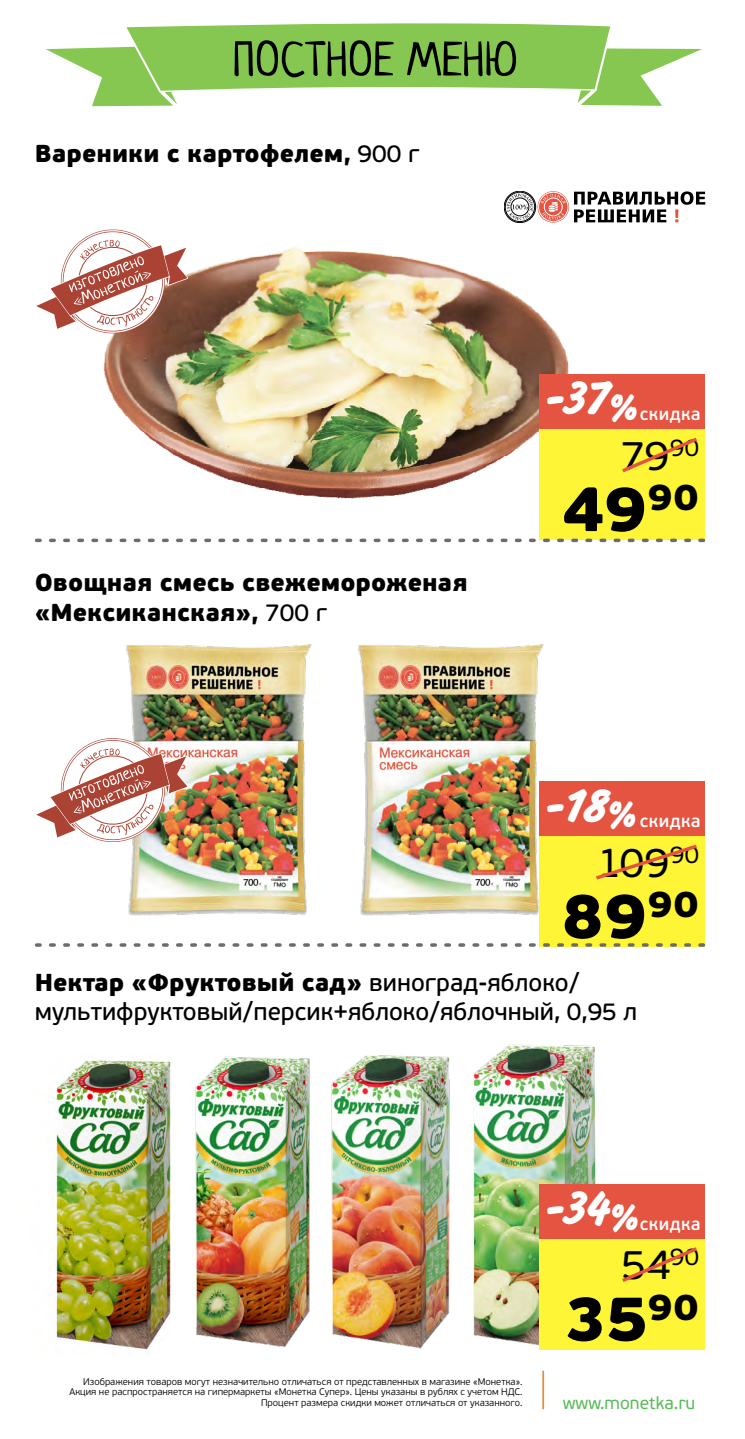
<style>
.page{position:relative;width:745px;height:1439px;background:#fff}
.page>*{position:absolute;margin:0;border:0;box-sizing:border-box;transform-origin:0 0}
.t1{font:900 63.7px "PF Beau Sans Pro";color:#000}
.t2{font:700 47.25px "Inform C";color:#fff}
.t3{font:41.3px "PF Beau Sans Pro";color:#000}
.t4{font:900 24.5px/29.4px "PF Beau Sans Pro";color:#000}
.t5{font:24.5px "PF Beau Sans Pro Bbook";color:#000}
.t6{font:600 17.68px "PF Beau Sans Pro";letter-spacing:.02em;color:#fff}
.t7{font:17.5px "PF Beau Sans Pro";color:#57ba57}
.t8{font:300 9.62px/10.5px "PF Beau Sans Pro";color:#000;text-align:right}
.s1{font-family:"PF Beau Sans Pro Bbook";font-weight:400}
</style>
<div class="page">
<hr style="left:542px;top:1370px;width:1px;height:39px;background:#e88a40">
<hr style="left:0;top:0;width:1px;height:47px;background:#e88a40">
<img style="left:126px;top:644px;width:186px;height:272px">
<img style="left:358px;top:644px;width:186px;height:272px">
<img style="left:103px;top:246px;width:466px;height:253px">
<img style="left:170px;top:1056px;width:127px;height:291px">
<img style="left:480px;top:1044px;width:146px;height:306px">
<img style="left:297px;top:1055px;width:183px;height:294px">
<img style="left:55px;top:1059px;width:115px;height:291px">
<div style="left:539px;top:374px;width:165px;height:166px;background:#fdf535"></div>
<div style="left:539px;top:374px;width:165px;height:55px;background:#e55341"></div>
<svg style="left:622px;top:437px;width:75px;height:36px"></svg>
<div style="left:539px;top:781px;width:165px;height:166px;background:#fdf535"></div>
<div style="left:539px;top:781px;width:165px;height:55px;background:#e55341"></div>
<svg style="left:596px;top:844px;width:101px;height:36px"></svg>
<div style="left:539px;top:1184px;width:165px;height:165px;background:#fdf535"></div>
<div style="left:539px;top:1184px;width:165px;height:54px;background:#e55341"></div>
<svg style="left:622px;top:1247px;width:75px;height:35px"></svg>
<svg style="left:36px;top:538px;width:667px;height:4px"></svg>
<svg style="left:36px;top:943px;width:667px;height:4px"></svg>
<svg style="left:46px;top:23px;width:656px;height:84px"></svg>
<img style="left:36px;top:737px;width:153px;height:106px">
<svg style="left:36px;top:229px;width:153px;height:105px"></svg>
<svg style="left:574px;top:191px;width:130px;height:31px"></svg>
<div style="left:503px;top:191px;width:32px;height:32px;border:1px solid #000;border-radius:50%"></div>
<div style="left:504px;top:192px;width:30px;height:30px;border:1px solid #000;border-radius:50%"></div>
<svg style="left:506px;top:194px;width:27px;height:26px"></svg>
<svg style="left:537px;top:191px;width:31px;height:32px"></svg>
<div style="left:538px;top:192px;width:30px;height:30px;border:1px solid #fff;border-radius:50%"></div>
<svg style="left:540px;top:194px;width:25px;height:26px"></svg>
<h3 class="t4" style="left:35px;top:139px;width:386px">Вареники с картофелем, <span class="s1">900 г</span></h3>
<h3 class="t4" style="left:35px;top:568px;width:434px">Овощная смесь свежемороженая «Мексиканская», <span class="s1">700 г</span></h3>
<h2 class="t2" style="left:542px;top:372px;width:95px">-37<sub>%</sub></h2>
<h3 class="t6" style="left:639px;top:403px;width:62px">скидка</h3>
<h3 class="t3" style="left:620px;top:432px;width:79px">79<sup>90</sup></h3>
<h1 class="t1" style="left:560px;top:469px;width:140px">49<sup>90</sup></h1>
<h2 class="t2" style="left:542px;top:779px;width:94px">-18<sub>%</sub></h2>
<h3 class="t6" style="left:639px;top:810px;width:62px">скидка</h3>
<h3 class="t3" style="left:597px;top:839px;width:103px">109<sup>90</sup></h3>
<h1 class="t1" style="left:560px;top:876px;width:139px">89<sup>90</sup></h1>
<h3 class="t4" style="left:35px;top:967px;width:546px">Нектар «Фруктовый сад» <span class="s1">виноград-яблоко/</span></h3>
<h3 class="t5" style="left:35px;top:998px;width:603px">мультифруктовый/персик+яблоко/яблочный, 0,95 л</h3>
<h2 class="t2" style="left:542px;top:1181px;width:96px">-34<sub>%</sub></h2>
<h3 class="t6" style="left:639px;top:1213px;width:62px">скидка</h3>
<h3 class="t3" style="left:621px;top:1241px;width:79px">54<sup>90</sup></h3>
<p class="t8" style="left:69px;top:1376px;width:454px">Изображения товаров могут незначительно отличаться от представленных в магазине «Монетка».<br>Акция не распространяется на гипермаркеты «Монетка Супер». Цены указаны в рублях с учетом НДС.<br>Процент размера скидки может отличаться от указанного.</p>
<h1 class="t1" style="left:562px;top:1278px;width:138px">35<sup>90</sup></h1>
<h3 class="t7" style="left:562px;top:1393px;width:134px">www.monetka.ru</h3>
</div>
